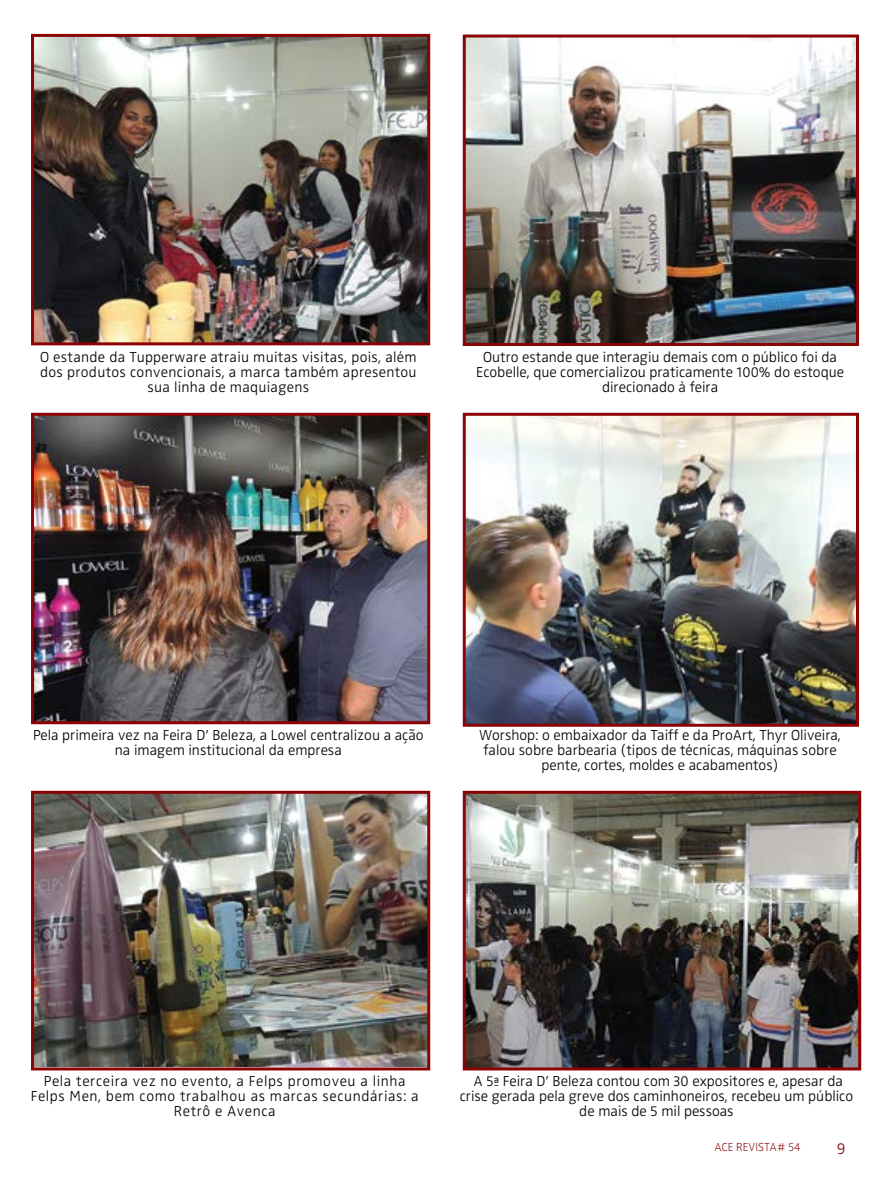
<style>
.page{position:relative;width:893px;height:1191px;background:#fff}
.page>*{position:absolute;margin:0;border:0;box-sizing:border-box;transform-origin:0 0}
.t1{font:16.5px "Zwo LF w 2";color:#8b0304}
.t2{font:15px/15px "Zwo LF w 2";color:#000;text-align:center}
.t3{font:15px/15px "Zwo LF w 2";letter-spacing:.02em;color:#000;text-align:center}
.t4{font:15px/15px "Zwo LF w 2";letter-spacing:.04em;color:#000;text-align:center}
.t5{font:12px "Zwo LF w 1";color:#8b0304}
</style>
<div class="page">
<img style="left:31px;top:33px;width:400px;height:313px">
<img style="left:31px;top:790px;width:400px;height:281px">
<img style="left:462px;top:412px;width:397px;height:315px">
<img style="left:31px;top:412px;width:400px;height:313px">
<img style="left:462px;top:34px;width:397px;height:312px">
<img style="left:462px;top:790px;width:400px;height:281px">
<p class="t3" style="left:40px;top:349px;width:378px">O estande da Tupperware atraiu muitas visitas, pois, além dos produtos convencionais, a marca também apresentou sua linha de maquiagens</p>
<p class="t2" style="left:476px;top:349px;width:369px">Outro estande que interagiu demais com o público foi da<br>Ecobelle, que comercializou praticamente 100% do estoque direcionado à feira</p>
<p class="t2" style="left:33px;top:727px;width:392px">Pela primeira vez na Feira D’ Beleza, a Lowel centralizou a ação na imagem institucional da empresa</p>
<p class="t2" style="left:479px;top:727px;width:363px">Worshop: o embaixador da Taiff e da ProArt, Thyr Oliveira, falou sobre barbearia (tipos de técnicas, máquinas sobre pente, cortes, moldes e acabamentos)</p>
<p class="t4" style="left:31px;top:1073px;width:389px">Pela terceira vez no evento, a Felps promoveu a linha<br>Felps Men, bem como trabalhou as marcas secundárias: a<br>Retrô e Avenca</p>
<p class="t2" style="left:460px;top:1073px;width:395px">A 5ª Feira D’ Beleza contou com 30 expositores e, apesar da crise gerada pela greve dos caminhoneiros, recebeu um público de mais de 5 mil pessoas</p>
<p class="t5" style="left:714px;top:1140px;width:88px">ACE REVISTA# 54</p>
<p class="t1" style="left:837px;top:1138px;width:10px">9</p>
</div>
